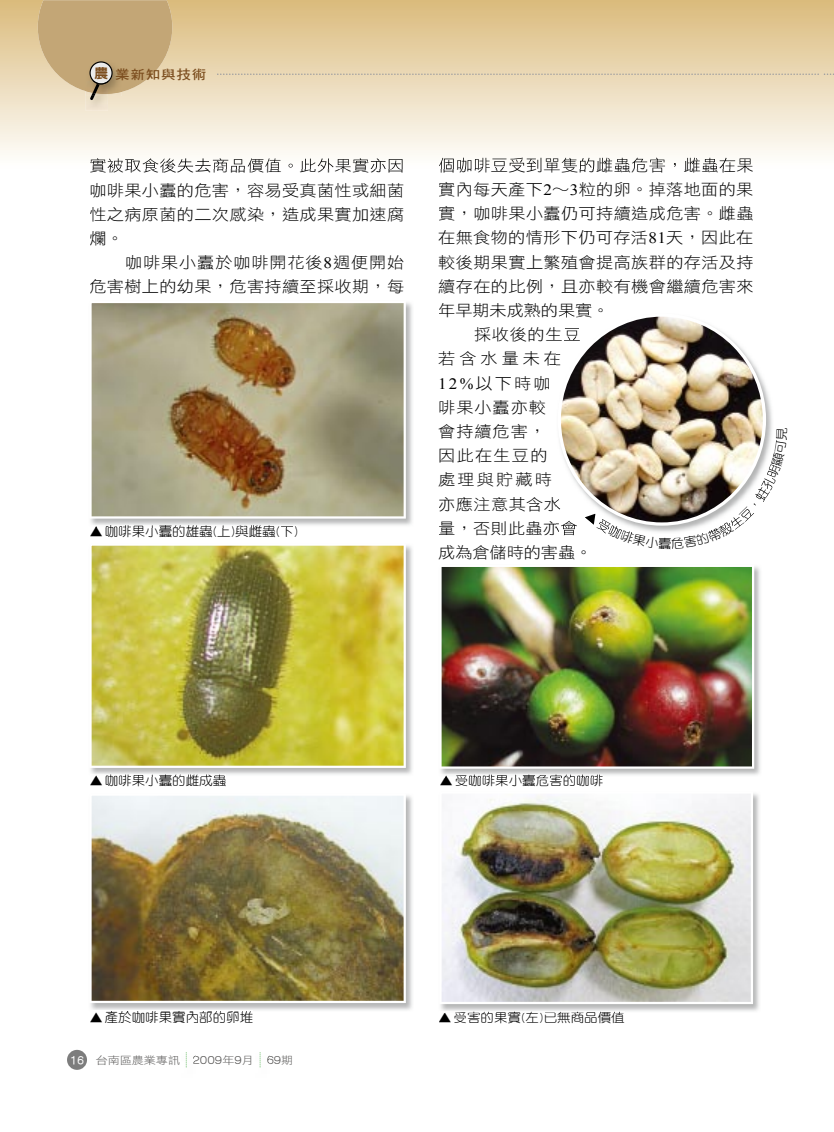
<style>
.page{position:relative;width:834px;height:1132px;background:#fff}
.page>*{position:absolute;margin:0;border:0;box-sizing:border-box;transform-origin:0 0}
.t1{font:15.75px/24.2px "DF Hei Std W3";letter-spacing:.02em;color:#000;text-align:justify;scale:1.09 1}
.t2{font:15.75px "DF Hei Std W3";color:#000;scale:1.09 1}
.t3{font:12.9px "DF Yuan Std W3";color:#000;scale:1.05 1}
.t4{font:12.9px "DF Hei Std W7";letter-spacing:.05em;color:#7c4e1f;scale:1.14 1}
.t5{font:10.5px "DF Hei Std W3";color:#595857;scale:1.14 1}
.s1{font-family:"DF Hei Std W9";font-size:13.5px}
.s2{font-family:"Times New Roman"}
.s3{font-family:"ARR Gothic 1";font-weight:700;color:#fff}
.s4{font-family:"AR Gothic 1";font-weight:500;font-size:10.2px}
</style>
<div class="page">
<div style="left:67px;top:1049px;width:20px;height:20px;background:#7d7d7d;border-radius:50%"></div>
<img style="left:259px;top:1052px;width:2px;height:16px">
<svg style="left:267px;top:1055px;width:3px;height:9px"></svg>
<svg style="left:259px;top:1052px;width:1px;height:14px"></svg>
<img style="left:185px;top:1052px;width:2px;height:16px">
<svg style="left:193px;top:1055px;width:3px;height:9px"></svg>
<svg style="left:186px;top:1052px;width:1px;height:14px"></svg>
<svg style="left:0;top:0;width:820px;height:169px;background:#ecdcbc"></svg>
<img style="left:86px;top:100px;width:22px;height:11px">
<svg style="left:38px;top:0;width:134px;height:100px;background:#cab086"></svg>
<svg style="left:821px;top:0;width:12px;height:155px;background:#ebdab8"></svg>
<svg style="left:217px;top:73px;width:616px;height:2px"></svg>
<img style="left:439px;top:157px;width:313px;height:12px">
<img style="left:90px;top:158px;width:312px;height:11px">
<img style="left:90px;top:302px;width:322px;height:223px">
<svg style="left:90px;top:302px;width:316px;height:216px;background:#a49776"></svg>
<img style="left:95px;top:525px;width:201px;height:2px">
<img style="left:90px;top:545px;width:322px;height:230px">
<img style="left:90px;top:545px;width:316px;height:222px">
<img style="left:90px;top:774px;width:136px;height:1px">
<img style="left:90px;top:795px;width:322px;height:215px">
<svg style="left:90px;top:795px;width:316px;height:207px;background:#978c64"></svg>
<img style="left:440px;top:566px;width:320px;height:211px">
<img style="left:440px;top:566px;width:314px;height:202px">
<img style="left:440px;top:774px;width:162px;height:3px">
<img style="left:440px;top:793px;width:319px;height:218px">
<img style="left:440px;top:793px;width:313px;height:210px">
<img style="left:556px;top:312px;width:46px;height:4px">
<img style="left:556px;top:523px;width:21px;height:11px">
<img style="left:557px;top:313px;width:209px;height:212px">
<img style="left:584px;top:509px;width:16px;height:16px">
<img style="left:596px;top:518px;width:11px;height:15px">
<img style="left:728px;top:513px;width:16px;height:13px">
<img style="left:738px;top:505px;width:16px;height:17px">
<img style="left:753px;top:485px;width:17px;height:17px">
<svg style="left:607px;top:514px;width:133px;height:21px"></svg>
<svg style="left:760px;top:427px;width:14px;height:64px"></svg>
<p class="t4" style="left:94px;top:67px;width:100px"><span class="s1">農</span>業新知與技術</p>
<p class="t1" style="left:89px;top:153px;width:290px">實被取食後失去商品價值。此外果實亦因咖啡果小蠹的危害，容易受真菌性或細菌性之病原菌的二次感染，造成果實加速腐爛。</p>
<p class="t1" style="left:89px;top:250px;width:290px;text-align:right">咖啡果小蠹於咖啡開花後<span class="s2">8</span>週便開始<br>危害樹上的幼果，危害持續至採收期，每</p>
<p class="t3" style="left:89px;top:524px;width:200px">▲ 咖啡果小蠹的雄蟲(上)與雌蟲(下)</p>
<p class="t1" style="left:438px;top:153px;width:17px">個</p>
<p class="t1" style="left:438px;top:177px;width:290px">實內每天產下<span class="s2">2</span>∼<span class="s2">3</span>粒的卵。掉落地面的果</p>
<p class="t1" style="left:438px;top:201px;width:291px">實，咖啡果小蠹仍可持續造成危害。雌蟲</p>
<p class="t1" style="left:438px;top:225px;width:290px">在無食物的情形下仍可存活<span class="s2">81</span>天，因此在</p>
<p class="t1" style="left:438px;top:249px;width:291px">較後期果實上繁殖會提高族群的存活及持</p>
<p class="t1" style="left:438px;top:274px;width:291px">續存在的比例，且亦較有機會繼續危害來</p>
<p class="t2" style="left:438px;top:301px;width:158px">年早期未成熟的果實。</p>
<p class="t1" style="left:474px;top:322px;width:99px">採收後的生豆</p>
<p class="t1" style="left:438px;top:346px;width:114px">若含水量未在</p>
<p class="t1" style="left:438px;top:370px;width:104px"><span class="s2">12%</span>以下時咖</p>
<p class="t1" style="left:438px;top:394px;width:100px">啡果小蠹亦較</p>
<p class="t1" style="left:438px;top:419px;width:100px">會持續危害，</p>
<p class="t1" style="left:438px;top:443px;width:102px">因此在生豆的</p>
<p class="t1" style="left:438px;top:467px;width:106px">處理與貯藏時</p>
<p class="t1" style="left:438px;top:491px;width:114px">亦應注意其含水</p>
<p class="t1" style="left:438px;top:515px;width:129px">量，否則此蟲亦會</p>
<p class="t2" style="left:438px;top:543px;width:143px">成為倉儲時的害蟲。</p>
<p class="t3" style="left:89px;top:773px;width:132px">▲ 咖啡果小蠹的雌成蟲</p>
<p class="t3" style="left:439px;top:773px;width:158px">▲ 受咖啡果小蠹危害的咖啡</p>
<p class="t3" style="left:89px;top:1009px;width:158px">▲ 產於咖啡果實內部的卵堆</p>
<p class="t5" style="left:70px;top:1053px;width:197px"><span class="s3">16</span> 台南區農業專訊 <span class="s4">2009</span>年<span class="s4">9</span>月 <span class="s4">69</span>期</p>
<p class="t3" style="left:438px;top:1010px;width:179px">▲ 受害的果實(左)已無商品價值</p>
</div>
